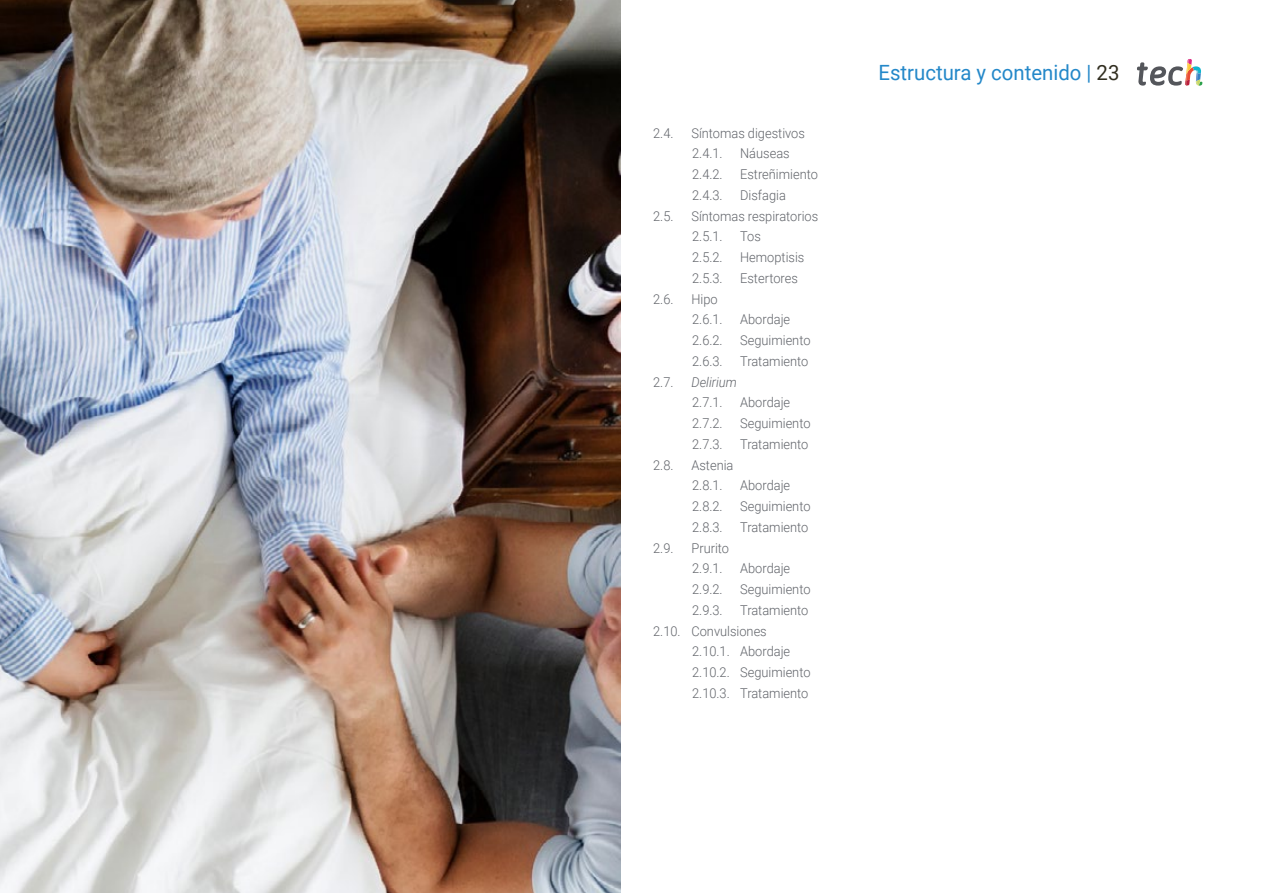
<style>
.page{position:relative;width:1263px;height:893px;background:#fff}
.page>*{position:absolute;margin:0;border:0;box-sizing:border-box;transform-origin:0 0}
.t1{font:21px "Roboto";color:#2488c9}
.t2{font:300 13.5px/20.7px "Roboto";color:#61646a;scale:.95 1}
.t3{font:italic 300 13.5px "Roboto";color:#61646a;scale:.95 1}
.s1{color:#312e20}
</style>
<div class="page">
<img style="left:0;top:0;width:621px;height:893px">
<svg style="left:1137px;top:59px;width:65px;height:27px"></svg>
<p class="t2" style="left:653px;top:122px;width:23px">2.4.</p>
<p class="t2" style="left:691px;top:122px;width:121px">Síntomas digestivos<br>2.4.1.</p>
<p class="t2" style="left:740px;top:143px;width:54px">Náuseas</p>
<p class="t2" style="left:692px;top:163px;width:34px">2.4.2.</p>
<p class="t2" style="left:740px;top:163px;width:83px">Estreñimiento</p>
<p class="t2" style="left:692px;top:184px;width:34px">2.4.3.</p>
<p class="t2" style="left:740px;top:184px;width:50px">Disfagia</p>
<p class="t2" style="left:653px;top:205px;width:23px">2.5.</p>
<p class="t2" style="left:691px;top:205px;width:135px">Síntomas respiratorios<br>2.5.1.</p>
<p class="t2" style="left:740px;top:226px;width:23px">Tos</p>
<p class="t2" style="left:692px;top:246px;width:34px">2.5.2.</p>
<p class="t2" style="left:740px;top:246px;width:69px">Hemoptisis</p>
<p class="t2" style="left:692px;top:267px;width:34px">2.5.3.</p>
<p class="t2" style="left:740px;top:267px;width:62px">Estertores</p>
<p class="t2" style="left:653px;top:288px;width:23px">2.6.</p>
<p class="t2" style="left:691px;top:288px;width:34px">Hipo<br>2.6.1.</p>
<p class="t2" style="left:740px;top:309px;width:54px">Abordaje</p>
<p class="t2" style="left:692px;top:329px;width:34px">2.6.2.</p>
<p class="t2" style="left:740px;top:329px;width:76px">Seguimiento</p>
<p class="t2" style="left:692px;top:350px;width:34px">2.6.3.</p>
<p class="t2" style="left:740px;top:350px;width:73px">Tratamiento</p>
<p class="t2" style="left:653px;top:371px;width:23px">2.7.</p>
<p class="t3" style="left:691px;top:372px;width:49px">Delirium</p>
<p class="t2" style="left:692px;top:392px;width:34px">2.7.1.</p>
<p class="t2" style="left:740px;top:392px;width:54px">Abordaje</p>
<p class="t2" style="left:692px;top:412px;width:34px">2.7.2.</p>
<p class="t2" style="left:740px;top:412px;width:76px">Seguimiento</p>
<p class="t2" style="left:692px;top:433px;width:34px">2.7.3.</p>
<p class="t2" style="left:740px;top:433px;width:73px">Tratamiento</p>
<p class="t2" style="left:653px;top:454px;width:23px">2.8.</p>
<p class="t2" style="left:691px;top:454px;width:46px">Astenia<br>2.8.1.</p>
<p class="t2" style="left:740px;top:475px;width:54px">Abordaje</p>
<p class="t2" style="left:692px;top:495px;width:34px">2.8.2.</p>
<p class="t2" style="left:740px;top:495px;width:76px">Seguimiento</p>
<p class="t2" style="left:692px;top:516px;width:34px">2.8.3.</p>
<p class="t2" style="left:740px;top:516px;width:73px">Tratamiento</p>
<p class="t2" style="left:653px;top:537px;width:23px">2.9.</p>
<p class="t2" style="left:691px;top:537px;width:41px">Prurito<br>2.9.1.</p>
<p class="t2" style="left:740px;top:558px;width:54px">Abordaje</p>
<p class="t2" style="left:692px;top:578px;width:34px">2.9.2.</p>
<p class="t2" style="left:740px;top:578px;width:76px">Seguimiento</p>
<p class="t2" style="left:692px;top:599px;width:34px">2.9.3.</p>
<p class="t2" style="left:653px;top:599px;width:165px;text-indent:87px">Tratamiento<br>2.10. Convulsiones</p>
<p class="t2" style="left:692px;top:641px;width:126px">2.10.1. Abordaje<br>2.10.2. Seguimiento<br>2.10.3. Tratamiento</p>
<h1 class="t1" style="left:878px;top:57px;width:242px">Estructura y contenido | <span class="s1">23</span></h1>
</div>
